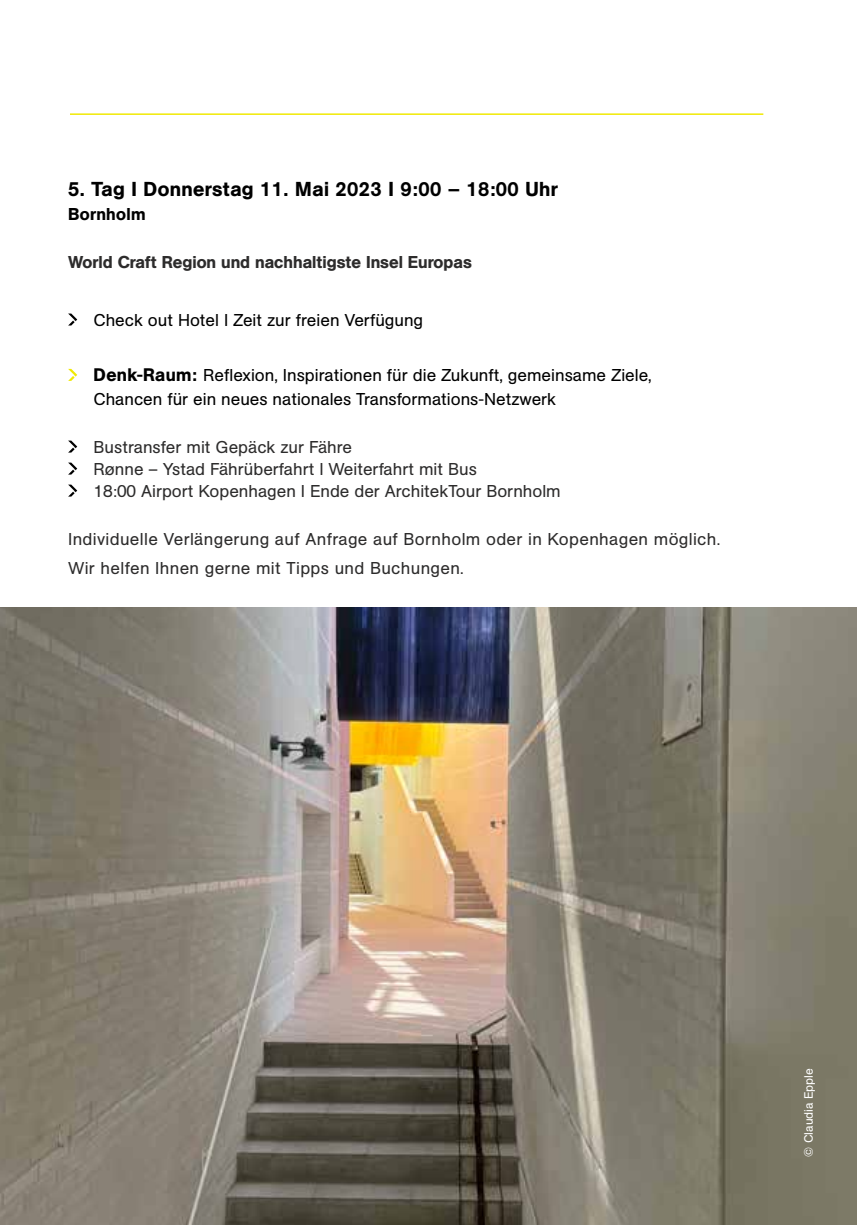
<style>
.page{position:relative;width:857px;height:1225px;background:#fff}
.page>*{position:absolute;margin:0;border:0;box-sizing:border-box;transform-origin:0 0}
.t1{font:500 20px "AG Book Pro";letter-spacing:.02em;color:#000}
.t2{font:17px/24px "AG Book Pro";color:#000}
.t3{font:17px/22px "AG Book Pro";color:#2d2c2c}
.t4{font:17px/29.6px "AG Book Pro";letter-spacing:.02em;color:#2d2c2c}
.t5{font:500 17px "AG Book Pro";color:#2d2c2c}
.t6{font:500 17px "AG Book Pro";letter-spacing:.02em;color:#000}
.t7{font:12px "AG Book Pro";color:#fff}
.s1{font-weight:500;font-size:18px}
</style>
<div class="page">
<svg style="left:68px;top:313px;width:9px;height:12px"></svg>
<svg style="left:68px;top:369px;width:9px;height:12px"></svg>
<svg style="left:68px;top:440px;width:9px;height:12px"></svg>
<svg style="left:68px;top:462px;width:9px;height:12px"></svg>
<svg style="left:68px;top:484px;width:9px;height:12px"></svg>
<hr style="left:70px;top:113px;width:693px;height:2px;background:#f0e904">
<img style="left:0;top:608px;width:856px;height:617px">
<p class="t1" style="left:68px;top:176px;width:491px">5. Tag I Donnerstag 11. Mai 2023 I 9:00 – 18:00 Uhr</p>
<p class="t6" style="left:68px;top:203px;width:79px">Bornholm</p>
<p class="t5" style="left:68px;top:251px;width:405px">World Craft Region und nachhaltigste Insel Europas</p>
<p class="t2" style="left:94px;top:307px;width:331px">Check out Hotel I Zeit zur freien Verfügung</p>
<p class="t2" style="left:94px;top:363px;width:559px"><span class="s1">Denk-Raum:</span> Reflexion, Inspirationen für die Zukunft, gemeinsame Ziele,<br>Chancen für ein neues nationales Transformations-Netzwerk</p>
<p class="t3" style="left:94px;top:435px;width:468px">Bustransfer mit Gepäck zur Fähre<br>Rønne – Ystad Fährüberfahrt I Weiterfahrt mit Bus<br>18:00 Airport Kopenhagen I Ende der ArchitekTour Bornholm</p>
<p class="t4" style="left:68px;top:523px;width:653px">Individuelle Verlängerung auf Anfrage auf Bornholm oder in Kopenhagen möglich.<br>Wir helfen Ihnen gerne mit Tipps und Buchungen.</p>
<p class="t7" style="left:800px;top:1156px;width:90px;rotate:-90deg">© Claudia Epple</p>
</div>
